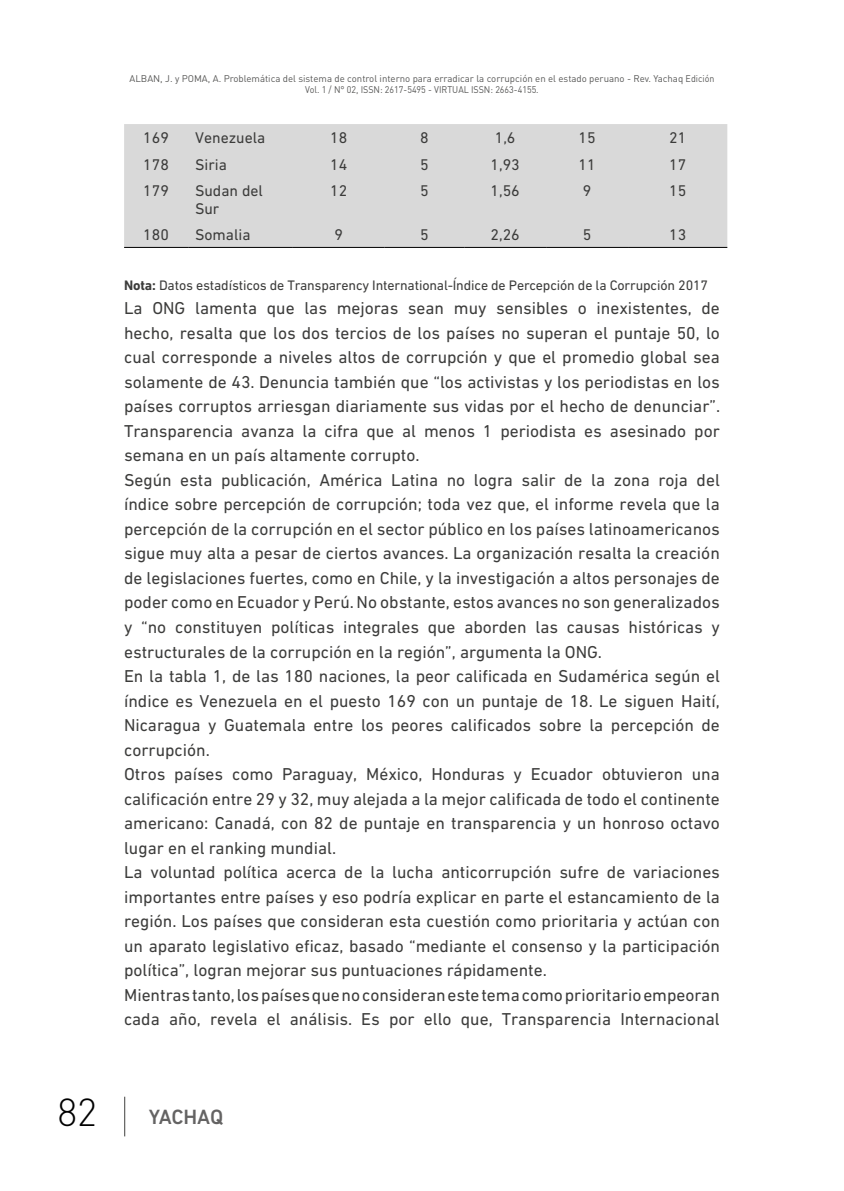
<style>
.page{position:relative;width:844px;height:1191px;background:#fff}
.page>*{position:absolute;margin:0;border:0;box-sizing:border-box;transform-origin:0 0}
.t1{font:300 38.5px "DIN Pro";color:#000}
.t2{font:500 21px "DIN Next CYR";color:#646363}
.t3{font:17.5px/24.5px "DIN Next CYR";color:#3c3c3b}
.t4{font:15.75px/18px "DIN Next CYR";color:#3c3c3b}
.t5{font:14px "DIN Next CYR";letter-spacing:-.01em;color:#3c3c3b}
.t6{font:9.62px/11.5px "DIN Pro";color:#575756;text-align:center}
.s1{font-weight:700}
</style>
<div class="page">
<hr style="left:124px;top:1096px;width:1px;height:40px;background:#575756">
<div style="left:124px;top:124px;width:603px;height:123px;background:#d9d9d9"></div>
<hr style="left:124px;top:247px;width:64px;height:1px;background:#000">
<hr style="left:188px;top:247px;width:105px;height:1px;background:#000">
<hr style="left:293px;top:247px;width:91px;height:1px;background:#000">
<hr style="left:384px;top:247px;width:80px;height:1px;background:#000">
<hr style="left:464px;top:247px;width:82px;height:1px;background:#000">
<hr style="left:546px;top:247px;width:82px;height:1px;background:#000">
<hr style="left:628px;top:247px;width:99px;height:1px;background:#000">
<p class="t6" style="left:129px;top:72px;width:586px">ALBAN, J. y POMA, A. Problemática del sistema de control interno para erradicar la corrupción en el estado peruano - Rev. Yachaq Edición<br>Vol. 1 / N° 02, ISSN: 2617-5495 - VIRTUAL ISSN: 2663-4155.</p>
<p class="t4" style="left:143px;top:129px;width:27px">169</p>
<p class="t4" style="left:195px;top:129px;width:72px">Venezuela</p>
<p class="t4" style="left:330px;top:129px;width:19px">18</p>
<p class="t4" style="left:420px;top:129px;width:10px">8</p>
<p class="t4" style="left:494px;top:129px;width:22px">1,6</p>
<p class="t4" style="left:578px;top:129px;width:19px">15</p>
<p class="t4" style="left:669px;top:129px;width:19px">21</p>
<p class="t4" style="left:143px;top:155px;width:27px">178</p>
<p class="t4" style="left:195px;top:155px;width:33px">Siria</p>
<p class="t4" style="left:330px;top:155px;width:19px">14</p>
<p class="t4" style="left:420px;top:155px;width:10px">5</p>
<p class="t4" style="left:490px;top:155px;width:31px">1,93</p>
<p class="t4" style="left:578px;top:155px;width:19px">11</p>
<p class="t4" style="left:669px;top:155px;width:19px">17</p>
<p class="t4" style="left:143px;top:181px;width:27px">179</p>
<p class="t4" style="left:195px;top:181px;width:69px">Sudan del<br>Sur</p>
<p class="t4" style="left:330px;top:181px;width:19px">12</p>
<p class="t4" style="left:420px;top:181px;width:10px">5</p>
<p class="t4" style="left:490px;top:181px;width:31px">1,56</p>
<p class="t4" style="left:582px;top:181px;width:10px">9</p>
<p class="t4" style="left:669px;top:181px;width:19px">15</p>
<p class="t4" style="left:143px;top:226px;width:27px">180</p>
<p class="t4" style="left:195px;top:226px;width:57px">Somalia</p>
<p class="t4" style="left:334px;top:226px;width:10px">9</p>
<p class="t4" style="left:420px;top:226px;width:10px">5</p>
<p class="t4" style="left:490px;top:226px;width:31px">2,26</p>
<p class="t4" style="left:582px;top:226px;width:10px">5</p>
<p class="t4" style="left:669px;top:226px;width:19px">13</p>
<p class="t5" style="left:124px;top:277px;width:585px"><span class="s1">Nota:</span> Datos estadísticos de Transparency International-Índice de Percepción de la Corrupción 2017</p>
<p class="t3" style="left:124px;top:296px;width:597px">La ONG lamenta que las mejoras sean muy sensibles o inexistentes, de hecho, resalta que los dos tercios de los países no superan el puntaje 50, lo cual corresponde a niveles altos de corrupción y que el promedio global sea solamente de 43. Denuncia también que “los activistas y los periodistas en los países corruptos arriesgan diariamente sus vidas por el hecho de denunciar”.<br>Transparencia avanza la cifra que al menos 1 periodista es asesinado por semana en un país altamente corrupto.<br>Según esta publicación, América Latina no logra salir de la zona roja del índice sobre percepción de corrupción; toda vez que, el informe revela que la percepción de la corrupción en el sector público en los países latinoamericanos sigue muy alta a pesar de ciertos avances. La organización resalta la creación de legislaciones fuertes, como en Chile, y la investigación a altos personajes de poder como en Ecuador y Perú. No obstante, estos avances no son generalizados y “no constituyen políticas integrales que aborden las causas históricas y estructurales de la corrupción en la región”, argumenta la ONG.<br>En la tabla 1, de las 180 naciones, la peor calificada en Sudamérica según el índice es Venezuela en el puesto 169 con un puntaje de 18. Le siguen Haití, Nicaragua y Guatemala entre los peores calificados sobre la percepción de corrupción.<br>Otros países como Paraguay, México, Honduras y Ecuador obtuvieron una calificación entre 29 y 32, muy alejada a la mejor calificada de todo el continente americano: Canadá, con 82 de puntaje en transparencia y un honroso octavo lugar en el ranking mundial.<br>La voluntad política acerca de la lucha anticorrupción sufre de variaciones importantes entre países y eso podría explicar en parte el estancamiento de la región. Los países que consideran esta cuestión como prioritaria y actúan con un aparato legislativo eficaz, basado “mediante el consenso y la participación política”, logran mejorar sus puntuaciones rápidamente.<br>Mientras tanto, los países que no consideran este tema como prioritario empeoran cada año, revela el análisis. Es por ello que, Transparencia Internacional</p>
<h1 class="t1" style="left:57px;top:1086px;width:41px">82</h1>
<p class="t2" style="left:149px;top:1104px;width:76px">YACHAQ</p>
</div>
